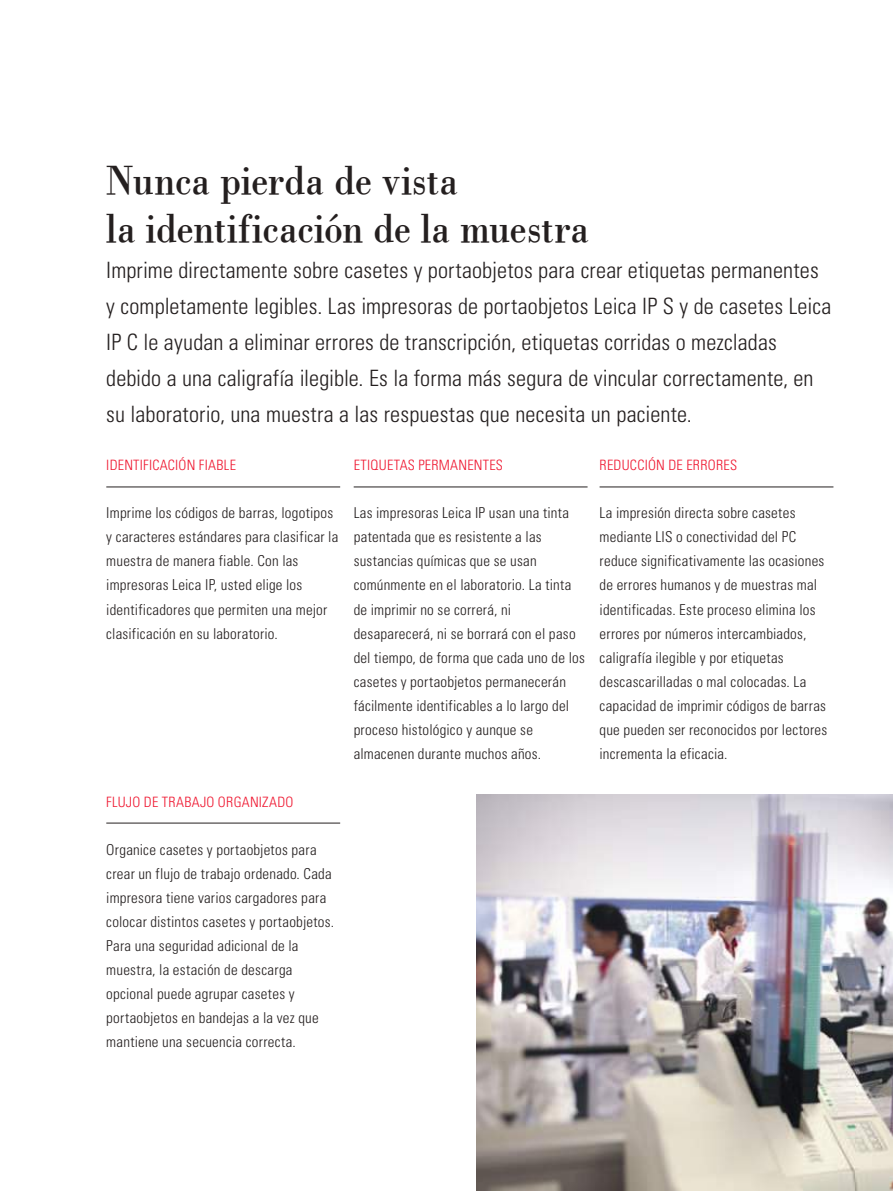
<style>
.page{position:relative;width:893px;height:1191px;background:#fff}
.page>*{position:absolute;margin:0;border:0;box-sizing:border-box;transform-origin:0 0}
.t1{font:42px/48px "Leicana";letter-spacing:-.005em;color:#241f1f}
.t2{font:300 condensed 22.5px/36px "Univers";letter-spacing:.01em;color:#241f1f}
.t3{font:300 condensed 15px/24px "Univers";letter-spacing:.02em;color:#241f1f}
.t4{font:300 condensed 14.25px "Univers";letter-spacing:.02em;color:#ef1730}
</style>
<div class="page">
<hr style="left:106px;top:822px;width:234px;height:1px;background:#241f1f">
<hr style="left:600px;top:486px;width:233px;height:1px;background:#241f1f">
<hr style="left:106px;top:486px;width:234px;height:1px;background:#241f1f">
<hr style="left:354px;top:486px;width:234px;height:1px;background:#241f1f">
<img style="left:476px;top:794px;width:417px;height:397px">
<h1 class="t1" style="left:106px;top:155px;width:485px">Nunca pierda de vista<br>la identificación de la muestra</h1>
<p class="t2" style="left:106px;top:252px;width:727px">Imprime directamente sobre casetes y portaobjetos para crear etiquetas permanentes y completamente legibles. Las impresoras de portaobjetos Leica IP S y de casetes Leica IP C le ayudan a eliminar errores de transcripción, etiquetas corridas o mezcladas debido a una caligrafía ilegible. Es la forma más segura de vincular correctamente, en su laboratorio, una muestra a las respuestas que necesita un paciente.</p>
<p class="t4" style="left:106px;top:457px;width:124px">Identificación fiable</p>
<p class="t3" style="left:106px;top:501px;width:234px">Imprime los códigos de barras, logotipos y caracteres estándares para clasificar la muestra de manera fiable. Con las impresoras Leica IP, usted elige los identificadores que permiten una mejor clasificación en su laboratorio.</p>
<p class="t4" style="left:106px;top:793px;width:189px">Flujo de trabajo organizado</p>
<p class="t3" style="left:106px;top:837px;width:229px">Organice casetes y portaobjetos para crear un flujo de trabajo ordenado. Cada impresora tiene varios cargadores para colocar distintos casetes y portaobjetos.<br>Para una seguridad adicional de la muestra, la estación de descarga opcional puede agrupar casetes y portaobjetos en bandejas a la vez que mantiene una secuencia correcta.</p>
<p class="t4" style="left:354px;top:457px;width:143px">Etiquetas permanentes</p>
<p class="t3" style="left:354px;top:501px;width:233px">Las impresoras Leica IP usan una tinta patentada que es resistente a las sustancias químicas que se usan comúnmente en el laboratorio. La tinta de imprimir no se correrá, ni desaparecerá, ni se borrará con el paso del tiempo, de forma que cada uno de los casetes y portaobjetos permanecerán fácilmente identificables a lo largo del proceso histológico y aunque se almacenen durante muchos años.</p>
<p class="t4" style="left:600px;top:457px;width:131px">Reducción de errores</p>
<p class="t3" style="left:600px;top:501px;width:229px">La impresión directa sobre casetes mediante LIS o conectividad del PC reduce significativamente las ocasiones de errores humanos y de muestras mal identificadas. Este proceso elimina los errores por números intercambiados, caligrafía ilegible y por etiquetas descascarilladas o mal colocadas. La capacidad de imprimir códigos de barras que pueden ser reconocidos por lectores incrementa la eficacia.</p>
</div>
